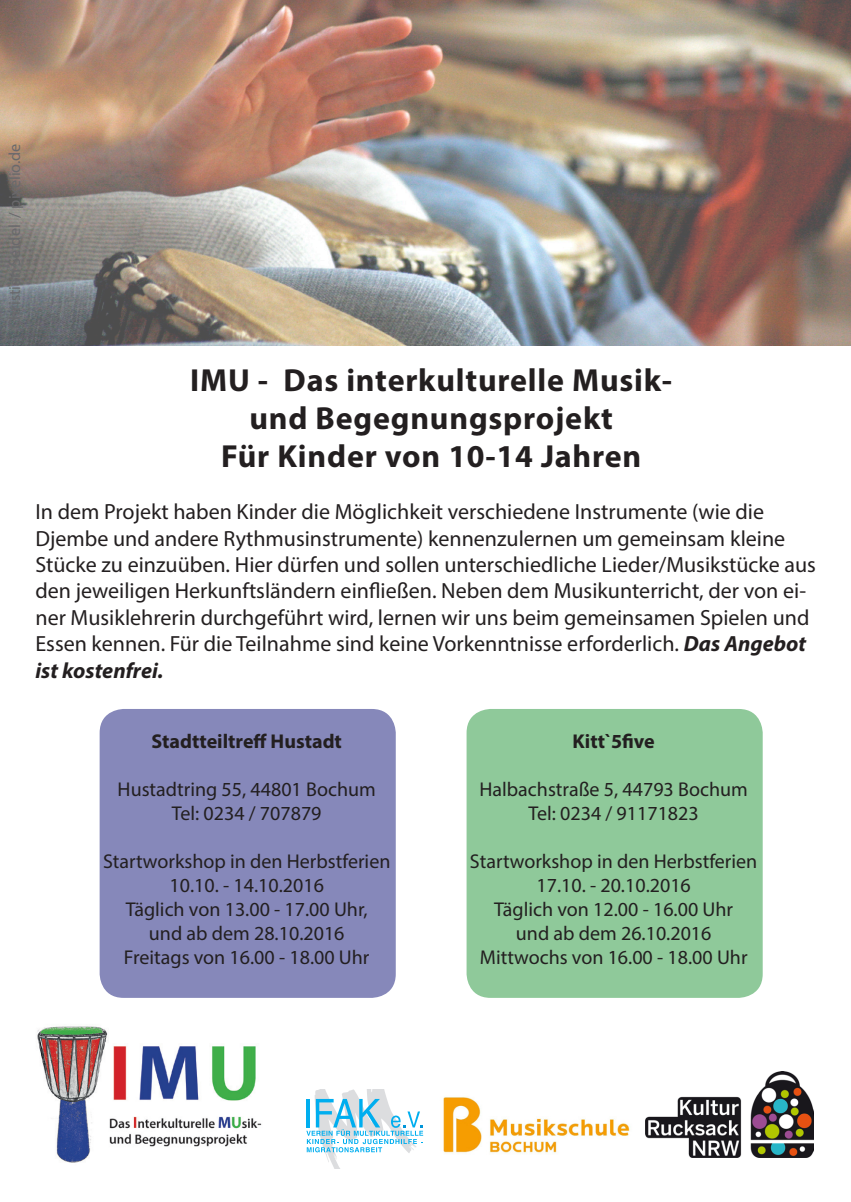
<style>
.page{position:relative;width:851px;height:1202px;background:#fff}
.page>*{position:absolute;margin:0;border:0;box-sizing:border-box;transform-origin:0 0}
.t1{font:700 32px "Myriad Pro";letter-spacing:.025em;color:#231f20}
.t2{font:22px/26.4px "Myriad Pro";color:#231f20}
.t3{font:20px "Myriad Pro";color:#231f20}
.t4{font:700 20px "Myriad Pro";color:#231f20}
.t5{font:16.2px "Myriad Pro";color:#69696c}
.s1{font-weight:700;font-style:italic}
</style>
<div class="page">
<img style="left:0;top:0;width:850px;height:346px">
<svg style="left:306px;top:1089px;width:117px;height:80px"></svg>
<img style="left:37px;top:1026px;width:225px;height:137px">
<img style="left:443px;top:1097px;width:187px;height:56px">
<img style="left:645px;top:1072px;width:168px;height:86px">
<div style="left:100px;top:709px;width:295px;height:289px;background:#8688ba;border-radius:24px"></div>
<div style="left:466px;top:709px;width:296px;height:289px;background:#8fc99a;border-radius:24px"></div>
<p class="t5" style="left:5px;top:329px;width:187px;rotate:-90deg">Christian Seidel / pixelio.de</p>
<p class="t1" style="left:190px;top:359px;width:483px">IMU - Das interkulturelle Musik-</p>
<p class="t1" style="left:249px;top:397px;width:365px">und Begegnungsprojekt</p>
<p class="t1" style="left:221px;top:436px;width:421px">Für Kinder von 10-14 Jahren</p>
<p class="t2" style="left:35px;top:498px;width:781px">In dem Projekt haben Kinder die Möglichkeit verschiedene Instrumente (wie die Djembe und andere Rythmusinstrumente) kennenzulernen um gemeinsam kleine Stücke zu einzuüben. Hier dürfen und sollen unterschiedliche Lieder/Musikstücke aus den jeweiligen Herkunftsländern einfließen. Neben dem Musikunterricht, der von ei&shy;ner Musiklehrerin durchgeführt wird, lernen wir uns beim gemeinsamen Spielen und Essen kennen. Für die Teilnahme sind keine Vorkenntnisse erforderlich. <span class="s1">Das Angebot ist kostenfrei.</span></p>
<p class="t4" style="left:151px;top:728px;width:192px">Stadtteiltreff Hustadt</p>
<p class="t3" style="left:118px;top:777px;width:260px">Hustadtring 55, 44801 Bochum</p>
<p class="t3" style="left:172px;top:801px;width:151px">Tel: 0234 / 707879</p>
<p class="t3" style="left:103px;top:849px;width:289px">Startworkshop in den Herbstferien</p>
<p class="t3" style="left:169px;top:873px;width:156px">10.10. - 14.10.2016</p>
<p class="t3" style="left:126px;top:897px;width:243px">Täglich von 13.00 - 17.00 Uhr,</p>
<p class="t3" style="left:149px;top:921px;width:197px">und ab dem 28.10.2016</p>
<p class="t3" style="left:124px;top:945px;width:247px">Freitags von 16.00 - 18.00 Uhr</p>
<p class="t4" style="left:572px;top:728px;width:84px">Kitt`5five</p>
<p class="t3" style="left:479px;top:777px;width:270px">Halbachstraße 5, 44793 Bochum</p>
<p class="t3" style="left:528px;top:801px;width:172px">Tel: 0234 / 91171823</p>
<p class="t3" style="left:470px;top:849px;width:289px">Startworkshop in den Herbstferien</p>
<p class="t3" style="left:536px;top:873px;width:156px">17.10. - 20.10.2016</p>
<p class="t3" style="left:494px;top:897px;width:240px">Täglich von 12.00 - 16.00 Uhr</p>
<p class="t3" style="left:516px;top:921px;width:197px">und ab dem 26.10.2016</p>
<p class="t3" style="left:479px;top:945px;width:269px">Mittwochs von 16.00 - 18.00 Uhr</p>
</div>
